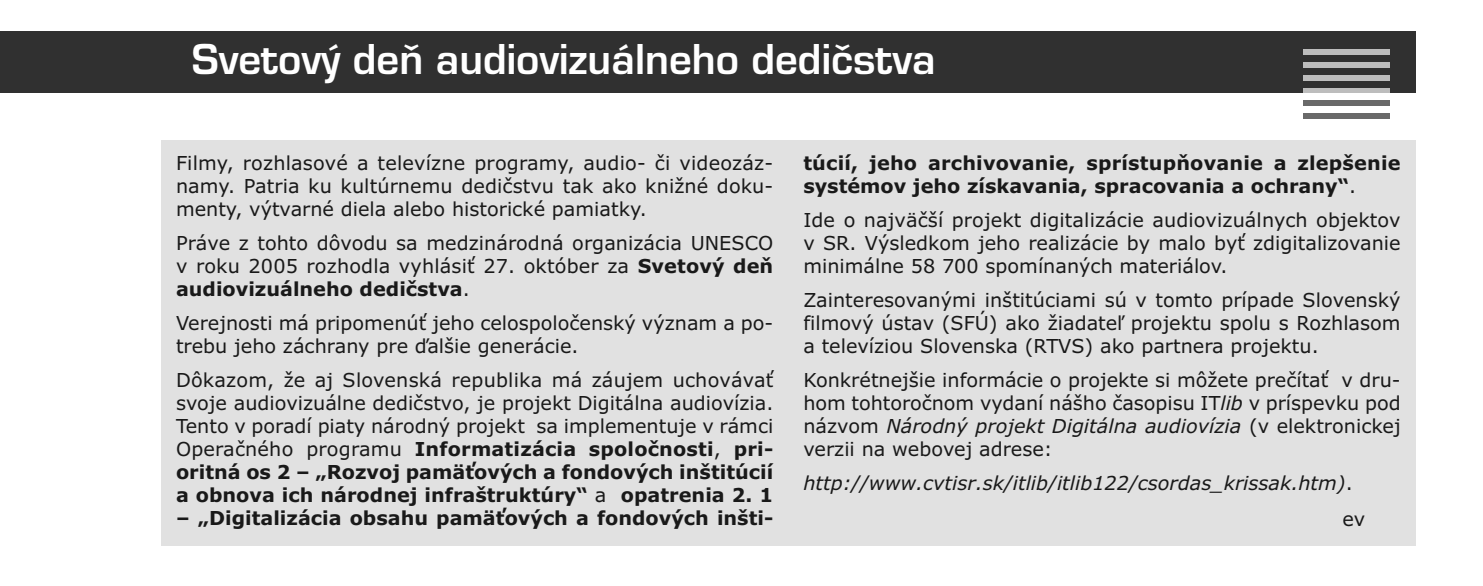
<style>
.page{position:relative;width:1483px;height:586px;background:#fff}
.page>*{position:absolute;margin:0;border:0;box-sizing:border-box;transform-origin:0 0}
.t1{font:40px "Euromode CE Bold";color:#fff}
.t2{font:19.25px/23px "Verdana";color:#191919;text-align:justify}
.t3{font:700 19.25px/23px "Verdana";color:#191919}
.t4{font:italic 19.25px/35.8px "Verdana";color:#191919}
.s1{font-weight:700}
.s2{font-weight:400}
.s3{font-style:italic}
.s4{font-style:normal}
</style>
<div class="page">
<div style="left:161px;top:140px;width:1254px;height:405px;background:#e1e1e1"></div>
<div style="left:0;top:31px;width:1415px;height:62px;background:#303030"></div>
<div style="left:1303px;top:50px;width:87px;height:5px;background:#bdbdbd"></div>
<div style="left:1303px;top:63px;width:87px;height:5px;background:#bdbdbd"></div>
<div style="left:1303px;top:75px;width:87px;height:5px;background:#bdbdbd"></div>
<div style="left:1303px;top:88px;width:87px;height:5px;background:#bdbdbd"></div>
<div style="left:1303px;top:101px;width:87px;height:5px;background:#696969"></div>
<div style="left:1303px;top:114px;width:87px;height:5px;background:#696969"></div>
<h1 class="t1" style="left:192px;top:35px;width:745px">Svetový deň audiovizuálneho dedičstva</h1>
<p class="t2" style="left:176px;top:152px;width:599px">Filmy, rozhlasové a televízne programy, audio- či videozáz&shy;namy. Patria ku kultúrnemu dedičstvu tak ako knižné doku&shy;menty, výtvarné diela alebo historické pamiatky.</p>
<p class="t2" style="left:176px;top:232px;width:599px">Práve z tohto dôvodu sa medzinárodná organizácia UNESCO v roku 2005 rozhodla vyhlásiť 27. október za <span class="s1">Svetový deň audiovizuálneho dedičstva</span>.</p>
<p class="t2" style="left:176px;top:311px;width:599px">Verejnosti má pripomenúť jeho celospoločenský význam a po&shy;trebu jeho záchrany pre ďalšie generácie.</p>
<p class="t2" style="left:176px;top:368px;width:599px">Dôkazom, že aj Slovenská republika má záujem uchovávať svoje audiovizuálne dedičstvo, je projekt Digitálna audiovízia.<br>Tento v poradí piaty národný projekt sa implementuje v rámci Operačného programu <span class="s1">Informatizácia spoločnosti</span>, <span class="s1">pri&shy;oritná os 2 – „Rozvoj pamäťových a fondových inštitúcií a obnova ich národnej infraštruktúry“</span> a <span class="s1">opatrenia 2. 1</span></p>
<p class="t3" style="left:176px;top:507px;width:599px">– „Digitalizácia obsahu pamäťových a fondových inšti-</p>
<p class="t3" style="left:803px;top:152px;width:599px">túcií, jeho archivovanie, sprístupňovanie a zlepšenie systémov jeho získavania, spracovania a ochrany“<span class="s2">.</span></p>
<p class="t2" style="left:803px;top:208px;width:599px">Ide o najväčší projekt digitalizácie audiovizuálnych objektov v SR. Výsledkom jeho realizácie by malo byť zdigitalizovanie minimálne 58 700 spomínaných materiálov.</p>
<p class="t2" style="left:803px;top:288px;width:599px">Zainteresovanými inštitúciami sú v tomto prípade Slovenský filmový ústav (SFÚ) ako žiadateľ projektu spolu s Rozhlasom a televíziou Slovenska (RTVS) ako partnera projektu.</p>
<p class="t2" style="left:803px;top:368px;width:599px">Konkrétnejšie informácie o projekte si môžete prečítať v dru&shy;hom tohtoročnom vydaní nášho časopisu IT<span class="s3">lib</span> v príspevku pod názvom <span class="s3">Národný projekt Digitálna audiovízia</span> (v elektronickej verzii na webovej adrese:</p>
<p class="t4" style="left:1342px;top:465px;width:24px;text-indent:-539px">http://www.cvtisr.sk/itlib/itlib122/csordas_krissak.htm)<span class="s4">. ev</span></p>
</div>
